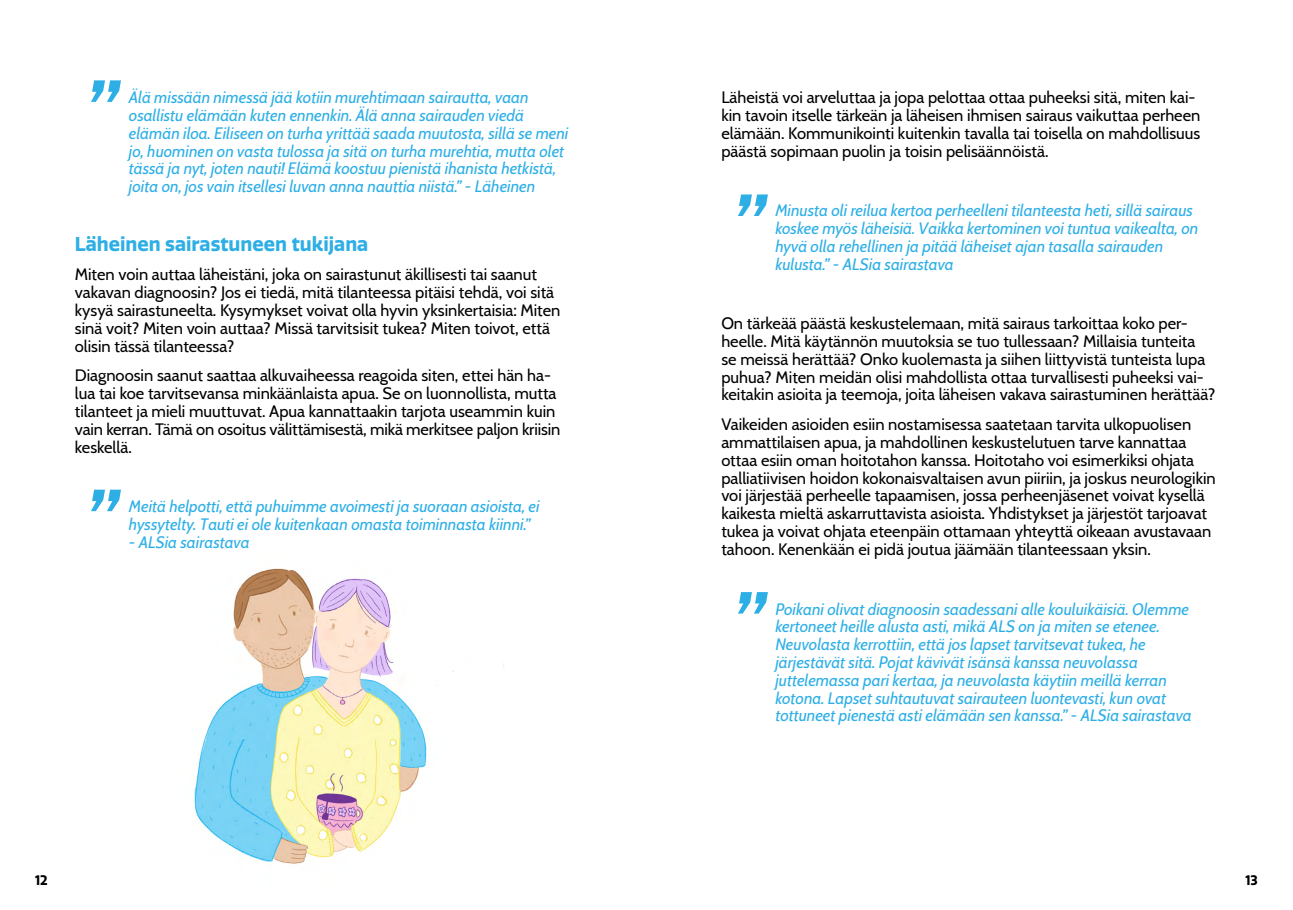
<style>
.page{position:relative;width:1293px;height:910px;background:#fff}
.page>*{position:absolute;margin:0;border:0;box-sizing:border-box;transform-origin:0 0}
.t1{font:italic 700 84px "Cabin";color:#2dafe6}
.t2{font:700 19.5px "Quatro";color:#2dafe6}
.t3{font:16.5px/17.9px "Cabin";color:#000}
.t4{font:italic 16.5px/17.9px "Cabin";color:#2dafe6}
.t5{font:700 13.5px "Quatro";color:#000}
</style>
<div class="page">
<img style="left:193px;top:529px;width:311px;height:335px">
<h1 class="t1" style="left:85px;top:43px;width:35px">”</h1>
<p class="t4" style="left:129px;top:87px;width:441px">Älä missään nimessä jää kotiin murehtimaan sairautta, vaan osallistu elämään kuten ennenkin. Älä anna sairauden viedä elämän iloa. Eiliseen on turha yrittää saada muutosta, sillä se meni jo, huominen on vasta tulossa ja sitä on turha murehtia, mutta olet tässä ja nyt, joten nauti! Elämä koostuu pienistä ihanista hetkistä, joita on, jos vain itsellesi luvan anna nauttia niistä.” - Läheinen</p>
<p class="t2" style="left:75px;top:232px;width:295px">Läheinen sairastuneen tukijana</p>
<p class="t3" style="left:75px;top:264px;width:487px">Miten voin auttaa läheistäni, joka on sairastunut äkillisesti tai saanut vakavan diagnoosin? Jos ei tiedä, mitä tilanteessa pitäisi tehdä, voi sitä kysyä sairastuneelta. Kysymykset voivat olla hyvin yksinkertaisia: Miten sinä voit? Miten voin auttaa? Missä tarvitsisit tukea? Miten toivot, että olisin tässä tilanteessa?</p>
<p class="t3" style="left:75px;top:366px;width:487px">Diagnoosin saanut saattaa alkuvaiheessa reagoida siten, ettei hän ha&shy;lua tai koe tarvitsevansa minkäänlaista apua. Se on luonnollista, mutta tilanteet ja mieli muuttuvat. Apua kannattaakin tarjota useammin kuin vain kerran. Tämä on osoitus välittämisestä, mikä merkitsee paljon kriisin keskellä.</p>
<h1 class="t1" style="left:85px;top:452px;width:35px">”</h1>
<p class="t4" style="left:129px;top:496px;width:412px">Meitä helpotti, että puhuimme avoimesti ja suoraan asioista, ei hyssytelty. Tauti ei ole kuitenkaan omasta toiminnasta kiinni.”</p>
<p class="t4" style="left:129px;top:532px;width:122px">- ALSia sairastava</p>
<p class="t3" style="left:721px;top:87px;width:480px">Läheistä voi arveluttaa ja jopa pelottaa ottaa puheeksi sitä, miten kai&shy;kin tavoin itselle tärkeän ja läheisen ihmisen sairaus vaikuttaa perheen elämään. Kommunikointi kuitenkin tavalla tai toisella on mahdollisuus päästä sopimaan puolin ja toisin pelisäännöistä.</p>
<h1 class="t1" style="left:732px;top:157px;width:35px">”</h1>
<p class="t4" style="left:775px;top:200px;width:424px">Minusta oli reilua kertoa perheelleni tilanteesta heti, sillä sairaus koskee myös läheisiä. Vaikka kertominen voi tuntua vaikealta, on hyvä olla rehellinen ja pitää läheiset ajan tasalla sairauden kulusta.” - ALSia sairastava</p>
<p class="t3" style="left:721px;top:313px;width:496px">On tärkeää päästä keskustelemaan, mitä sairaus tarkoittaa koko per&shy;heelle. Mitä käytännön muutoksia se tuo tullessaan? Millaisia tunteita<br>se meissä herättää? Onko kuolemasta ja siihen liittyvistä tunteista lupa puhua? Miten meidän olisi mahdollista ottaa turvallisesti puheeksi vai&shy;keitakin asioita ja teemoja, joita läheisen vakava sairastuminen herättää?</p>
<p class="t3" style="left:721px;top:414px;width:496px">Vaikeiden asioiden esiin nostamisessa saatetaan tarvita ulkopuolisen ammattilaisen apua, ja mahdollinen keskustelutuen tarve kannattaa ottaa esiin oman hoitotahon kanssa. Hoitotaho voi esimerkiksi ohjata palliatiivisen hoidon kokonaisvaltaisen avun piiriin, ja joskus neurologikin voi järjestää perheelle tapaamisen, jossa perheenjäsenet voivat kysellä kaikesta mieltä askarruttavista asioista. Yhdistykset ja järjestöt tarjoavat tukea ja voivat ohjata eteenpäin ottamaan yhteyttä oikeaan avustavaan tahoon. Kenenkään ei pidä joutua jäämään tilanteessaan yksin.</p>
<h1 class="t1" style="left:732px;top:555px;width:35px">”</h1>
<p class="t4" style="left:775px;top:598px;width:418px">Poikani olivat diagnoosin saadessani alle kouluikäisiä. Olemme kertoneet heille alusta asti, mikä ALS on ja miten se etenee.<br>Neuvolasta kerrottiin, että jos lapset tarvitsevat tukea, he järjestävät sitä. Pojat kävivät isänsä kanssa neuvolassa juttelemassa pari kertaa, ja neuvolasta käytiin meillä kerran kotona. Lapset suhtautuvat sairauteen luontevasti, kun ovat tottuneet pienestä asti elämään sen kanssa.” - ALSia sairastava</p>
<p class="t5" style="left:35px;top:872px;width:14px">12</p>
<p class="t5" style="left:1245px;top:872px;width:14px">13</p>
</div>
